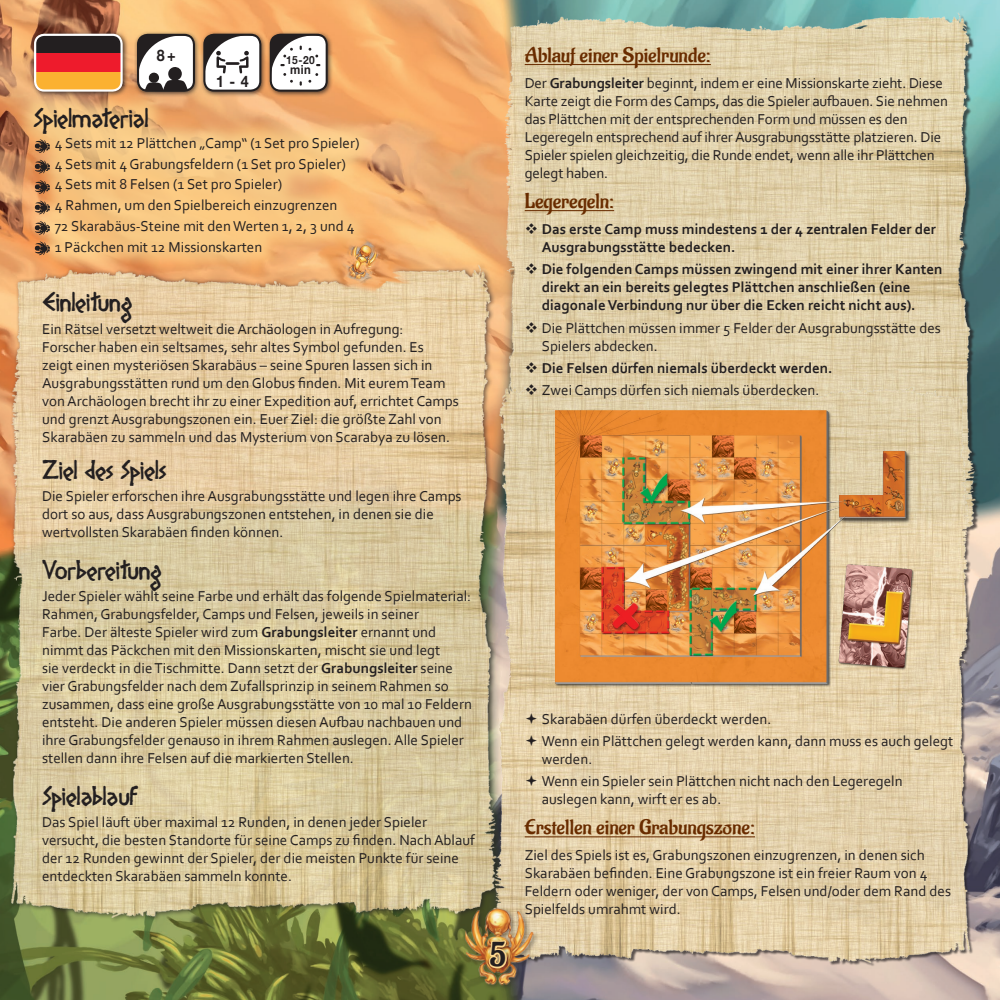
<style>
.page{position:relative;width:1000px;height:1000px;background:#fff}
.page>*{position:absolute;margin:0;border:0;box-sizing:border-box;transform-origin:0 0}
.t1{font:34.5px "Aladin";color:#231f20}
.t2{font:24px "Diogenes";color:#231f20}
.t3{font:21px "Aladin";color:#692c00;scale:1.1 1}
.t4{font:700 15.75px "Helvetica Neue";color:#231f20;scale:.9 1}
.t5{font:15px/18px "Corbel";color:#231f20}
.t6{font:700 15px/18px "Corbel";color:#231f20}
.t7{font:700 12.45px "Helvetica Neue";color:#231f20;scale:.9 1}
.t8{font:700 11.25px "Helvetica Neue";color:#231f20;scale:.9 1}
.s1{font-weight:700}
</style>
<div class="page">
<img style="left:0;top:0;width:999px;height:999px">
<img style="left:10px;top:252px;width:485px;height:675px">
<div style="left:495px;top:14px;width:485px;height:952px;background:#231f20;opacity:.75"></div>
<img style="left:503px;top:3px;width:472px;height:554px">
<img style="left:493px;top:371px;width:476px;height:600px">
<img style="left:312px;top:225px;width:124px;height:85px">
<div style="left:462px;top:905px;width:76px;height:85px;background:#231f20;opacity:.5"></div>
<img style="left:465px;top:907px;width:69px;height:78px">
<div style="left:486px;top:937px;width:26px;height:36px;background:#231f20;opacity:.5"></div>
<img style="left:486px;top:846px;width:22px;height:124px">
<div style="left:31px;top:30px;width:98px;height:67px;background:#231f20;opacity:.75"></div>
<div style="left:35px;top:35px;width:86px;height:18px;background:#231f20"></div>
<div style="left:35px;top:72px;width:86px;height:18px;background:#fbb131"></div>
<div style="left:35px;top:53px;width:86px;height:19px;background:#ee1b2c"></div>
<div style="left:34px;top:34px;width:89px;height:58px;border:2px solid #fff;border-radius:9px"></div>
<div style="left:134px;top:31px;width:200px;height:67px;background:#231f20;opacity:.75"></div>
<div style="left:271px;top:35px;width:55px;height:56px;background:#fff;border-radius:10px"></div>
<div style="left:270px;top:34px;width:57px;height:58px;border:2px solid #231f20;border-radius:10px"></div>
<svg style="left:271px;top:35px;width:52px;height:51px"></svg>
<div style="left:138px;top:35px;width:56px;height:56px;background:#fff;border-radius:10px"></div>
<div style="left:137px;top:34px;width:58px;height:58px;border:2px solid #231f20;border-radius:10px"></div>
<svg style="left:138px;top:35px;width:52px;height:53px"></svg>
<div style="left:204px;top:35px;width:56px;height:56px;background:#fff;border-radius:10px"></div>
<div style="left:203px;top:34px;width:58px;height:58px;border:2px solid #231f20;border-radius:10px"></div>
<svg style="left:204px;top:35px;width:53px;height:49px"></svg>
<hr style="left:225px;top:62px;width:14px;height:3px;background:#231f20;border-radius:2px">
<div style="left:14px;top:88px;width:364px;height:184px;background:#fed88f;opacity:.7"></div>
<svg style="left:35px;top:241px;width:15px;height:14px"></svg>
<svg style="left:35px;top:221px;width:15px;height:14px"></svg>
<svg style="left:35px;top:201px;width:15px;height:13px"></svg>
<svg style="left:35px;top:180px;width:15px;height:14px"></svg>
<svg style="left:35px;top:160px;width:15px;height:13px"></svg>
<svg style="left:35px;top:139px;width:15px;height:14px"></svg>
<hr style="left:524px;top:64px;width:186px;height:1px;background:#692c00">
<hr style="left:524px;top:210px;width:90px;height:1px;background:#692c00">
<hr style="left:524px;top:836px;width:230px;height:1px;background:#692c00">
<img style="left:553px;top:404px;width:362px;height:285px">
<svg style="left:526px;top:223px;width:10px;height:11px"></svg>
<svg style="left:526px;top:263px;width:10px;height:11px"></svg>
<svg style="left:526px;top:321px;width:10px;height:11px"></svg>
<svg style="left:526px;top:362px;width:10px;height:11px"></svg>
<svg style="left:526px;top:384px;width:10px;height:11px"></svg>
<svg style="left:526px;top:712px;width:10px;height:11px"></svg>
<svg style="left:526px;top:734px;width:10px;height:11px"></svg>
<svg style="left:526px;top:775px;width:10px;height:11px"></svg>
<p class="t4" style="left:157px;top:46px;width:23px">8 +</p>
<p class="t4" style="left:216px;top:72px;width:37px">1 - 4</p>
<p class="t8" style="left:286px;top:53px;width:33px">15-20</p>
<p class="t7" style="left:290px;top:62px;width:25px">min</p>
<h2 class="t2" style="left:34px;top:105px;width:116px">Spielmaterial</h2>
<p class="t5" style="left:55px;top:132px;width:306px;line-height:20.7px">4 Sets mit 12 Plättchen „Camp“ (1 Set pro Spieler)<br>4 Sets mit 4 Grabungsfeldern (1 Set pro Spieler)<br>4 Sets mit 8 Felsen (1 Set pro Spieler)<br>4 Rahmen, um den Spielbereich einzugrenzen<br>72 Skarabäus-Steine mit den Werten 1, 2, 3 und 4<br>1 Päckchen mit 12 Missionskarten</p>
<h2 class="t2" style="left:42px;top:289px;width:91px">Einleitung</h2>
<p class="t5" style="left:42px;top:319px;width:418px">Ein Rätsel versetzt weltweit die Archäologen in Aufregung:<br>Forscher haben ein seltsames, sehr altes Symbol gefunden. Es<br>zeigt einen mysteriösen Skarabäus – seine Spuren lassen sich in Ausgrabungsstätten rund um den Globus finden. Mit eurem Team von Archäologen brecht ihr zu einer Expedition auf, errichtet Camps und grenzt Ausgrabungszonen ein. Euer Ziel: die größte Zahl von Skarabäen zu sammeln und das Mysterium von Scarabya zu lösen.</p>
<h2 class="t2" style="left:42px;top:456px;width:126px">Ziel des Spiels</h2>
<p class="t5" style="left:42px;top:487px;width:421px">Die Spieler erforschen ihre Ausgrabungsstätte und legen ihre Camps dort so aus, dass Ausgrabungszonen entstehen, in denen sie die wertvollsten Skarabäen finden können.</p>
<h2 class="t2" style="left:42px;top:556px;width:121px">Vorbereitung</h2>
<p class="t5" style="left:42px;top:586px;width:431px">Jeder Spieler wählt seine Farbe und erhält das folgende Spielmaterial:<br>Rahmen, Grabungsfelder, Camps und Felsen, jeweils in seiner<br>Farbe. Der älteste Spieler wird zum <span class="s1">Grabungsleiter</span> ernannt und nimmt das Päckchen mit den Missionskarten, mischt sie und legt<br>sie verdeckt in die Tischmitte. Dann setzt der <span class="s1">Grabungsleiter</span> seine vier Grabungsfelder nach dem Zufallsprinzip in seinem Rahmen so zusammen, dass eine große Ausgrabungsstätte von 10 mal 10 Feldern entsteht. Die anderen Spieler müssen diesen Aufbau nachbauen und ihre Grabungsfelder genauso in ihrem Rahmen auslegen. Alle Spieler stellen dann ihre Felsen auf die markierten Stellen.</p>
<h2 class="t2" style="left:42px;top:782px;width:97px">Spielablauf</h2>
<p class="t5" style="left:42px;top:812px;width:434px">Das Spiel läuft über maximal 12 Runden, in denen jeder Spieler versucht, die besten Standorte für seine Camps zu finden. Nach Ablauf der 12 Runden gewinnt der Spieler, der die meisten Punkte für seine entdeckten Skarabäen sammeln konnte.</p>
<h1 class="t1" style="left:489px;top:934px;width:18px">5</h1>
<h3 class="t3" style="left:524px;top:43px;width:171px">Ablauf einer Spielrunde:</h3>
<p class="t5" style="left:524px;top:74px;width:424px">Der <span class="s1">Grabungsleiter</span> beginnt, indem er eine Missionskarte zieht. Diese Karte zeigt die Form des Camps, das die Spieler aufbauen. Sie nehmen das Plättchen mit der entsprechenden Form und müssen es den Legeregeln entsprechend auf ihrer Ausgrabungsstätte platzieren. Die Spieler spielen gleichzeitig, die Runde endet, wenn alle ihr Plättchen gelegt haben.</p>
<h3 class="t3" style="left:524px;top:188px;width:83px">Legeregeln:</h3>
<p class="t6" style="left:541px;top:220px;width:396px">Das erste Camp muss mindestens 1 der 4 zentralen Felder der<br>Ausgrabungsstätte bedecken.</p>
<p class="t6" style="left:541px;top:260px;width:402px">Die folgenden Camps müssen zwingend mit einer ihrer Kanten direkt an ein bereits gelegtes Plättchen anschließen (eine diagonale Verbindung nur über die Ecken reicht nicht aus).</p>
<p class="t5" style="left:541px;top:318px;width:400px">Die Plättchen müssen immer 5 Felder der Ausgrabungsstätte des<br>Spielers abdecken.</p>
<p class="t6" style="left:541px;top:358px;width:292px">Die Felsen dürfen niemals überdeckt werden.</p>
<p class="t5" style="left:541px;top:381px;width:279px">Zwei Camps dürfen sich niemals überdecken.</p>
<p class="t5" style="left:541px;top:707px;width:413px;line-height:22.2px">Skarabäen dürfen überdeckt werden.<br>Wenn ein Plättchen gelegt werden kann, dann muss es auch gelegt</p>
<p class="t5" style="left:541px;top:747px;width:362px;line-height:22.2px">werden.<br>Wenn ein Spieler sein Plättchen nicht nach den Legeregeln</p>
<p class="t5" style="left:541px;top:789px;width:181px">auslegen kann, wirft er es ab.</p>
<h3 class="t3" style="left:524px;top:814px;width:211px">Erstellen einer Grabungszone:</h3>
<p class="t5" style="left:524px;top:845px;width:428px">Ziel des Spiels ist es, Grabungszonen einzugrenzen, in denen sich Skarabäen befinden. Eine Grabungszone ist ein freier Raum von 4<br>Feldern oder weniger, der von Camps, Felsen und/oder dem Rand des Spielfelds umrahmt wird.</p>
</div>
